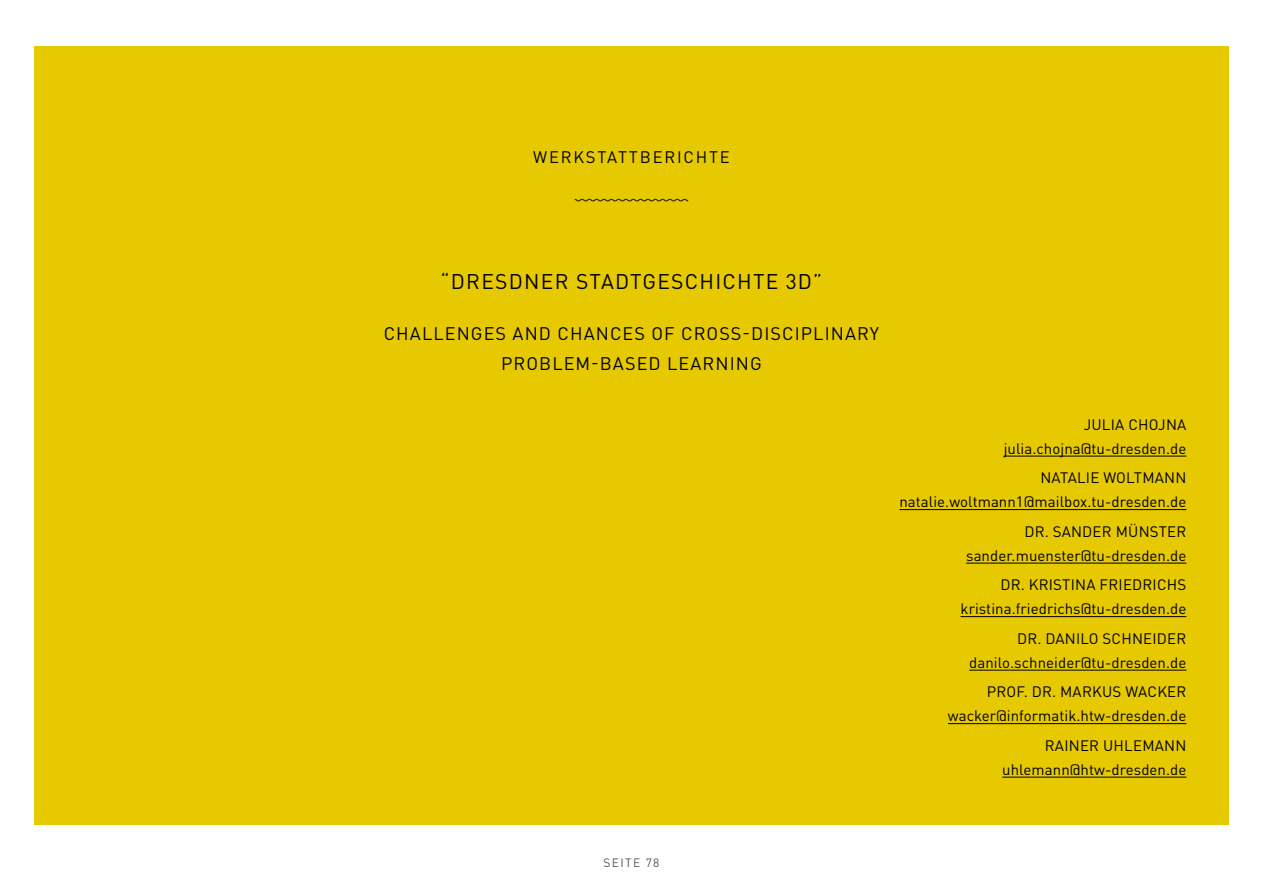
<style>
.page{position:relative;width:1263px;height:893px;background:#fff}
.page>*{position:absolute;margin:0;border:0;box-sizing:border-box;transform-origin:0 0}
.t1{font:21px "DIN Pro";letter-spacing:.06em;color:#000}
.t2{font:18px/30px "DIN Pro";letter-spacing:.06em;color:#000;text-align:center}
.t3{font:16.5px "DIN Pro";letter-spacing:.11em;color:#000}
.t4{font:15px/24.3px "DIN Pro";letter-spacing:.005em;color:#000;text-align:right}
.t5{font:12px "DIN Pro";letter-spacing:.11em;color:#565655}
</style>
<div class="page">
<div style="left:34px;top:47px;width:1195px;height:778px;background:#e6c900"></div>
<hr style="left:1004px;top:456px;width:182px;height:1px;background:#000">
<hr style="left:899px;top:509px;width:287px;height:1px;background:#000">
<hr style="left:966px;top:563px;width:220px;height:1px;background:#000">
<hr style="left:960px;top:616px;width:226px;height:1px;background:#000">
<hr style="left:969px;top:670px;width:217px;height:1px;background:#000">
<hr style="left:948px;top:723px;width:238px;height:1px;background:#000">
<hr style="left:1002px;top:777px;width:184px;height:1px;background:#000">
<img style="left:574px;top:198px;width:115px;height:4px">
<p class="t3" style="left:533px;top:144px;width:198px">WERKSTATTBERICHTE</p>
<h1 class="t1" style="left:441px;top:265px;width:383px">“DRESDNER STADTGESCHICHTE 3D”</h1>
<p class="t2" style="left:384px;top:317px;width:497px">CHALLENGES AND CHANCES OF CROSS-DISCIPLINARY<br>PROBLEM-BASED LEARNING</p>
<p class="t4" style="left:1004px;top:410px;width:184px">JULIA CHOJNA julia.chojna@tu-dresden.de</p>
<p class="t4" style="left:899px;top:464px;width:288px">NATALIE WOLTMANN natalie.woltmann1@mailbox.tu-dresden.de</p>
<p class="t4" style="left:966px;top:517px;width:222px">DR. SANDER MÜNSTER sander.muenster@tu-dresden.de</p>
<p class="t4" style="left:960px;top:571px;width:227px">DR. KRISTINA FRIEDRICHS kristina.friedrichs@tu-dresden.de</p>
<p class="t4" style="left:969px;top:624px;width:219px">DR. DANILO SCHNEIDER danilo.schneider@tu-dresden.de</p>
<p class="t4" style="left:948px;top:678px;width:240px">PROF. DR. MARKUS WACKER wacker@informatik.htw-dresden.de</p>
<p class="t4" style="left:1002px;top:731px;width:186px">RAINER UHLEMANN uhlemann@htw-dresden.de</p>
<p class="t5" style="left:604px;top:854px;width:57px">SEITE 78</p>
</div>
